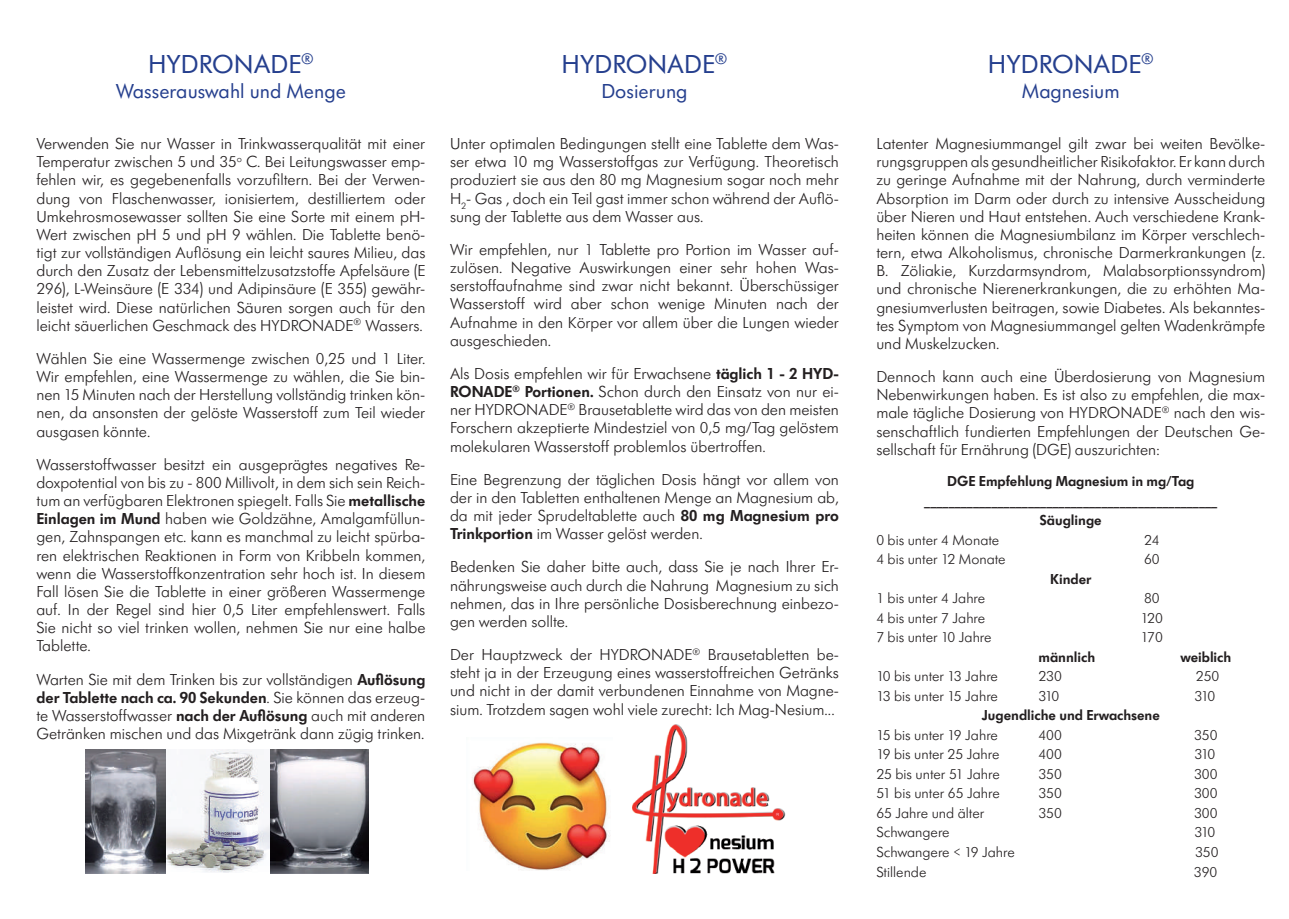
<style>
.page{position:relative;width:1289px;height:919px;background:#fff}
.page>*{position:absolute;margin:0;border:0;box-sizing:border-box;transform-origin:0 0}
.t1{font:27px "Futura SB";color:#253f8e}
.t2{font:21px "Futura SB";color:#253f8e}
.t3{font:300 16.5px/18.1px "Futura SB";color:#231f20;text-align:justify}
.t4{font:16.5px "Futura SB Dem Bol";color:#231f20}
.t5{font:300 15px "Futura SB";color:#231f20}
.t6{font:15px/19.5px "Futura SB Dem Bol";color:#231f20;text-align:center}
.s1{font-family:"Futura SB Dem Bol";font-weight:400}
.s2{font-family:"Futura SB";font-weight:300}
</style>
<div class="page">
<img style="left:85px;top:749px;width:283px;height:124px">
<img style="left:632px;top:724px;width:154px;height:150px">
<img style="left:472px;top:742px;width:138px;height:127px">
<h1 class="t1" style="left:148px;top:49px;width:167px">HYDRONADE<sup>®</sup></h1>
<p class="t2" style="left:116px;top:79px;width:231px">Wasserauswahl und Menge</p>
<p class="t3" style="left:36px;top:135px;width:390px">Verwenden Sie nur Wasser in Trinkwasserqualität mit einer Temperatur zwischen 5 und 35<sup>o</sup> C. Bei Leitungswasser emp&shy;fehlen wir, es gegebenenfalls vorzufiltern. Bei der Verwen&shy;dung von Flaschenwasser, ionisiertem, destilliertem oder Umkehrosmosewasser sollten Sie eine Sorte mit einem pH-Wert zwischen pH 5 und pH 9 wählen. Die Tablette benö&shy;tigt zur vollständigen Auflösung ein leicht saures Milieu, das durch den Zusatz der Lebensmittelzusatzstoffe Apfelsäure (E 296), L-Weinsäure (E 334) und Adipinsäure (E 355) gewähr&shy;leistet wird. Diese natürlichen Säuren sorgen auch für den leicht säuerlichen Geschmack des HYDRONADE<sup>®</sup> Wassers.</p>
<p class="t3" style="left:36px;top:350px;width:390px">Wählen Sie eine Wassermenge zwischen 0,25 und 1 Liter.<br>Wir empfehlen, eine Wassermenge zu wählen, die Sie bin&shy;nen 15 Minuten nach der Herstellung vollständig trinken kön&shy;nen, da ansonsten der gelöste Wasserstoff zum Teil wieder ausgasen könnte.</p>
<p class="t3" style="left:36px;top:455px;width:390px">Wasserstoffwasser besitzt ein ausgeprägtes negatives Re&shy;doxpotential von bis zu - 800 Millivolt, in dem sich sein Reich&shy;tum an verfügbaren Elektronen spiegelt. Falls Sie <span class="s1">metallische Einlagen im Mund</span> haben wie Goldzähne, Amalgamfüllun&shy;gen, Zahnspangen etc. kann es manchmal zu leicht spürba&shy;ren elektrischen Reaktionen in Form von Kribbeln kommen, wenn die Wasserstoffkonzentration sehr hoch ist. In diesem Fall lösen Sie die Tablette in einer größeren Wassermenge auf. In der Regel sind hier 0,5 Liter empfehlenswert. Falls Sie nicht so viel trinken wollen, nehmen Sie nur eine halbe Tablette.</p>
<p class="t3" style="left:36px;top:670px;width:390px">Warten Sie mit dem Trinken bis zur vollständigen <span class="s1">Auflösung</span></p>
<p class="t4" style="left:36px;top:688px;width:390px">der Tablette nach ca. 90 Sekunden<span class="s2">. Sie können das erzeug-</span></p>
<p class="t3" style="left:36px;top:706px;width:390px">te Wasserstoffwasser <span class="s1">nach der Auflösung</span> auch mit anderen<br>Getränken mischen und das Mixgetränk dann zügig trinken.</p>
<h1 class="t1" style="left:561px;top:49px;width:167px">HYDRONADE<sup>®</sup></h1>
<p class="t2" style="left:601px;top:79px;width:88px">Dosierung</p>
<p class="t3" style="left:450px;top:135px;width:390px">Unter optimalen Bedingungen stellt eine Tablette dem Was&shy;ser etwa 10 mg Wasserstoffgas zur Verfügung. Theoretisch produziert sie aus den 80 mg Magnesium sogar noch mehr H<sub>2</sub>- Gas , doch ein Teil gast immer schon während der Auflö&shy;sung der Tablette aus dem Wasser aus.</p>
<p class="t3" style="left:450px;top:241px;width:390px">Wir empfehlen, nur 1 Tablette pro Portion im Wasser auf&shy;zulösen. Negative Auswirkungen einer sehr hohen Was&shy;serstoffaufnahme sind zwar nicht bekannt. Überschüssiger Wasserstoff wird aber schon wenige Minuten nach der Aufnahme in den Körper vor allem über die Lungen wieder ausgeschieden.</p>
<p class="t3" style="left:450px;top:365px;width:390px">Als Dosis empfehlen wir für Erwachsene <span class="s1">täglich 1 - 2 HYD-RONADE</span><sup>®</sup> <span class="s1">Portionen.</span> Schon durch den Einsatz von nur ei&shy;ner HYDRONADE<sup>®</sup> Brausetablette wird das von den meisten Forschern akzeptierte Mindestziel von 0,5 mg/Tag gelöstem molekularen Wasserstoff problemlos übertroffen.</p>
<p class="t3" style="left:450px;top:470px;width:390px">Eine Begrenzung der täglichen Dosis hängt vor allem von der in den Tabletten enthaltenen Menge an Magnesium ab, da mit jeder Sprudeltablette auch <span class="s1">80 mg Magnesium pro Trinkportion</span> im Wasser gelöst werden.</p>
<p class="t3" style="left:450px;top:558px;width:390px">Bedenken Sie daher bitte auch, dass Sie je nach Ihrer Er&shy;nährungsweise auch durch die Nahrung Magnesium zu sich nehmen, das in Ihre persönliche Dosisberechnung einbezo&shy;gen werden sollte.</p>
<p class="t3" style="left:450px;top:646px;width:390px">Der Hauptzweck der HYDRONADE<sup>®</sup> Brausetabletten be&shy;steht ja in der Erzeugung eines wasserstoffreichen Getränks und nicht in der damit verbundenen Einnahme von Magne&shy;sium. Trotzdem sagen wohl viele zurecht: Ich Mag-Nesium...</p>
<h1 class="t1" style="left:987px;top:49px;width:167px">HYDRONADE<sup>®</sup></h1>
<p class="t2" style="left:1021px;top:79px;width:99px">Magnesium</p>
<p class="t3" style="left:876px;top:135px;width:390px">Latenter Magnesiummangel gilt zwar bei weiten Bevölke&shy;rungsgruppen als gesundheitlicher Risikofaktor. Er kann durch zu geringe Aufnahme mit der Nahrung, durch verminderte Absorption im Darm oder durch zu intensive Ausscheidung über Nieren und Haut entstehen. Auch verschiedene Krank&shy;heiten können die Magnesiumbilanz im Körper verschlech&shy;tern, etwa Alkoholismus, chronische Darmerkrankungen (z.<br>B. Zöliakie, Kurzdarmsyndrom, Malabsorptionssyndrom) und chronische Nierenerkrankungen, die zu erhöhten Ma&shy;gnesiumverlusten beitragen, sowie Diabetes. Als bekanntes&shy;tes Symptom von Magnesiummangel gelten Wadenkrämpfe und Muskelzucken.</p>
<p class="t3" style="left:876px;top:368px;width:390px">Dennoch kann auch eine Überdosierung von Magnesium Nebenwirkungen haben. Es ist also zu empfehlen, die max&shy;male tägliche Dosierung von HYDRONADE<sup>®</sup> nach den wis&shy;senschaftlich fundierten Empfehlungen der Deutschen Ge&shy;sellschaft für Ernährung (DGE) auszurichten:</p>
<p class="t6" style="left:924px;top:472px;width:295px">DGE Empfehlung Magnesium in mg/Tag ________________________________________________<br>Säuglinge</p>
<p class="t5" style="left:876px;top:532px;width:124px">0 bis unter 4 Monate</p>
<p class="t5" style="left:1143px;top:532px;width:17px">24</p>
<p class="t5" style="left:876px;top:551px;width:131px">4 bis unter 12 Monate</p>
<p class="t5" style="left:1143px;top:551px;width:17px">60</p>
<p class="t6" style="left:1050px;top:569px;width:43px">Kinder</p>
<p class="t5" style="left:876px;top:590px;width:110px">1 bis unter 4 Jahre</p>
<p class="t5" style="left:1143px;top:590px;width:17px">80</p>
<p class="t5" style="left:876px;top:610px;width:110px">4 bis unter 7 Jahre</p>
<p class="t5" style="left:1140px;top:610px;width:24px">120</p>
<p class="t5" style="left:876px;top:629px;width:117px">7 bis unter 10 Jahre</p>
<p class="t5" style="left:1140px;top:629px;width:24px">170</p>
<p class="t6" style="left:1038px;top:647px;width:58px">männlich</p>
<p class="t6" style="left:1180px;top:647px;width:52px">weiblich</p>
<p class="t5" style="left:876px;top:668px;width:123px">10 bis unter 13 Jahre</p>
<p class="t5" style="left:1038px;top:668px;width:25px">230</p>
<p class="t5" style="left:1195px;top:668px;width:25px">250</p>
<p class="t5" style="left:876px;top:688px;width:123px">13 bis unter 15 Jahre</p>
<p class="t5" style="left:1038px;top:688px;width:22px">310</p>
<p class="t5" style="left:1194px;top:688px;width:22px">310</p>
<p class="t6" style="left:981px;top:706px;width:179px">Jugendliche und Erwachsene</p>
<p class="t5" style="left:876px;top:727px;width:123px">15 bis unter 19 Jahre</p>
<p class="t5" style="left:1038px;top:727px;width:25px">400</p>
<p class="t5" style="left:1194px;top:727px;width:25px">350</p>
<p class="t5" style="left:876px;top:746px;width:125px">19 bis unter 25 Jahre</p>
<p class="t5" style="left:1038px;top:746px;width:25px">400</p>
<p class="t5" style="left:1194px;top:746px;width:22px">310</p>
<p class="t5" style="left:876px;top:766px;width:125px">25 bis unter 51 Jahre</p>
<p class="t5" style="left:1038px;top:766px;width:25px">350</p>
<p class="t5" style="left:1194px;top:766px;width:25px">300</p>
<p class="t5" style="left:876px;top:785px;width:125px">51 bis unter 65 Jahre</p>
<p class="t5" style="left:1038px;top:785px;width:25px">350</p>
<p class="t5" style="left:1194px;top:785px;width:25px">300</p>
<p class="t5" style="left:876px;top:805px;width:109px">65 Jahre und älter</p>
<p class="t5" style="left:1038px;top:805px;width:25px">350</p>
<p class="t5" style="left:1194px;top:805px;width:25px">300</p>
<p class="t5" style="left:876px;top:824px;width:75px">Schwangere</p>
<p class="t5" style="left:1194px;top:824px;width:22px">310</p>
<p class="t5" style="left:876px;top:844px;width:140px">Schwangere &lt; 19 Jahre</p>
<p class="t5" style="left:1194px;top:844px;width:25px">350</p>
<p class="t5" style="left:876px;top:863px;width:52px">Stillende</p>
<p class="t5" style="left:1193px;top:863px;width:25px">390</p>
</div>
